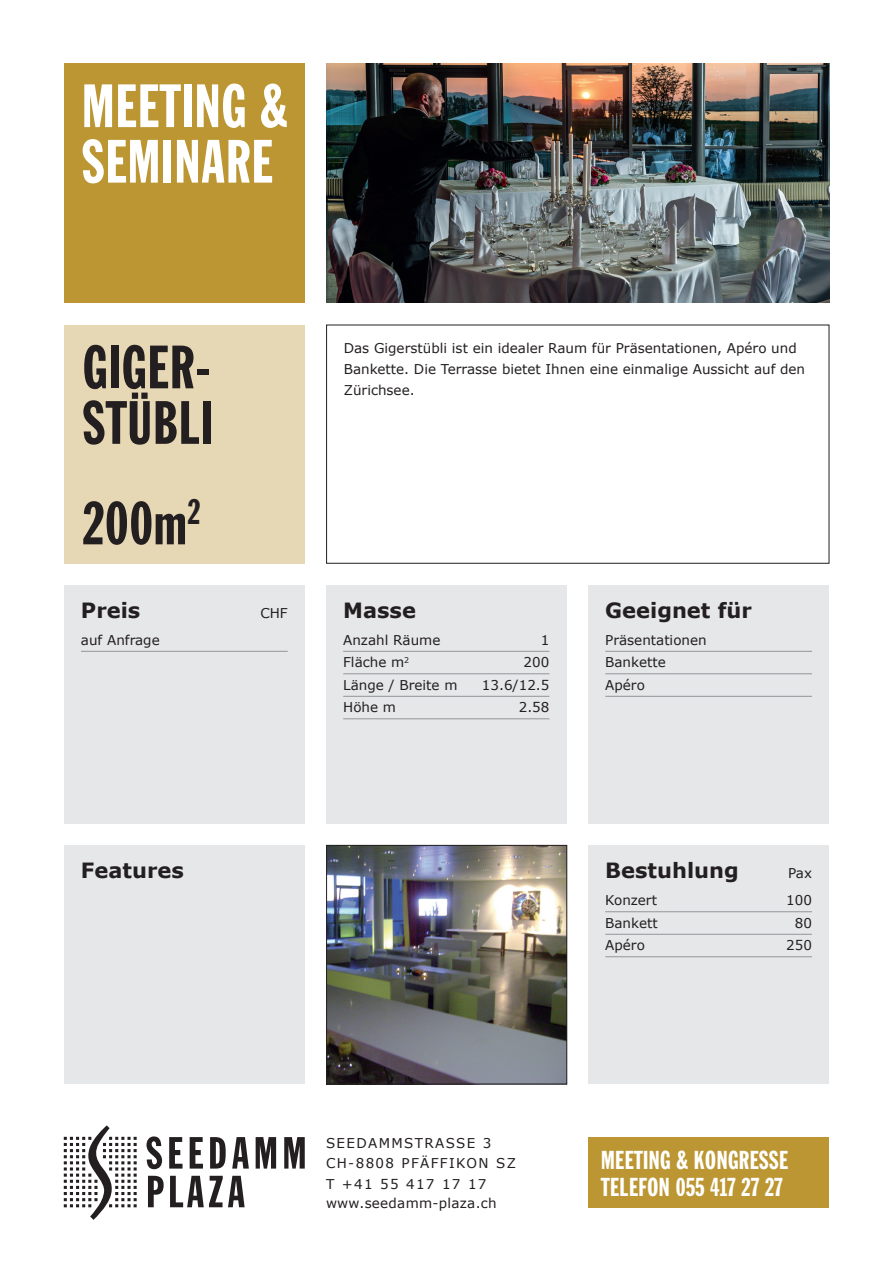
<style>
.page{position:relative;width:893px;height:1263px;background:#fff}
.page>*{position:absolute;margin:0;border:0;box-sizing:border-box;transform-origin:0 0}
.t1{font:60px/55.5px "Franklin Gothic Extra Cond";letter-spacing:.02em;color:#231f20}
.t2{font:60px/55.5px "Franklin Gothic Extra Cond";letter-spacing:.02em;color:#fff}
.t3{font:25.5px/27px "Franklin Gothic Extra Cond";letter-spacing:.02em;color:#fff}
.t4{font:700 21px "Verdana";color:#231f20}
.t5{font:13.5px/21px "Verdana";color:#231f20}
.t6{font:13.5px/20.4px "Verdana";letter-spacing:.1em;color:#231f20}
.t7{font:13.5px "Verdana";letter-spacing:.02em;color:#231f20}
</style>
<div class="page">
<svg style="left:64px;top:1125px;width:241px;height:95px"></svg>
<div style="left:64px;top:64px;width:241px;height:239px;background:#bb9632"></div>
<div style="left:588px;top:1137px;width:241px;height:71px;background:#bb9632"></div>
<img style="left:326px;top:64px;width:503px;height:239px">
<div style="left:65px;top:325px;width:240px;height:238px;background:#e7d8b5"></div>
<div style="left:64px;top:585px;width:241px;height:239px;background:#e6e7e9"></div>
<hr style="left:81px;top:651px;width:207px;height:1px;background:#939598">
<div style="left:326px;top:585px;width:240px;height:239px;background:#e6e7e9"></div>
<hr style="left:343px;top:651px;width:206px;height:1px;background:#939598">
<hr style="left:343px;top:673px;width:206px;height:1px;background:#939598">
<hr style="left:343px;top:696px;width:206px;height:1px;background:#939598">
<hr style="left:343px;top:718px;width:206px;height:1px;background:#939598">
<div style="left:588px;top:845px;width:241px;height:239px;background:#e6e7e9"></div>
<hr style="left:605px;top:911px;width:207px;height:1px;background:#939598">
<hr style="left:605px;top:934px;width:207px;height:1px;background:#939598">
<hr style="left:605px;top:956px;width:207px;height:1px;background:#939598">
<div style="left:588px;top:585px;width:241px;height:239px;background:#e6e7e9"></div>
<hr style="left:605px;top:651px;width:207px;height:1px;background:#939598">
<hr style="left:605px;top:673px;width:207px;height:1px;background:#939598">
<hr style="left:605px;top:696px;width:207px;height:1px;background:#939598">
<div style="left:64px;top:845px;width:241px;height:239px;background:#e6e7e9"></div>
<img style="left:328px;top:847px;width:237px;height:235px">
<div style="left:326px;top:845px;width:241px;height:239px;border:1px solid #231f20"></div>
<h1 class="t2" style="left:82px;top:78px;width:206px">MEETING &amp;<br>SEMINARE</h1>
<h1 class="t1" style="left:83px;top:339px;width:132px">GIGER-<br>STÜBLI</h1>
<h1 class="t1" style="left:83px;top:495px;width:119px">200m<sup>2</sup></h1>
<h3 class="t4" style="left:81px;top:595px;width:61px">Preis</h3>
<p class="t5" style="left:260px;top:602px;width:29px">CHF</p>
<p class="t5" style="left:81px;top:629px;width:80px">auf Anfrage</p>
<p class="t5" style="left:344px;top:337px;width:463px">Das Gigerstübli ist ein idealer Raum für Präsentationen, Apéro und<br>Bankette. Die Terrasse bietet Ihnen eine einmalige Aussicht auf den<br>Zürichsee.</p>
<h3 class="t4" style="left:343px;top:595px;width:74px">Masse</h3>
<p class="t5" style="left:343px;top:629px;width:99px">Anzahl Räume</p>
<p class="t5" style="left:541px;top:629px;width:10px">1</p>
<p class="t5" style="left:343px;top:652px;width:68px">Fläche m<sup>2</sup></p>
<p class="t5" style="left:524px;top:652px;width:27px">200</p>
<p class="t5" style="left:343px;top:674px;width:116px">Länge / Breite m</p>
<p class="t5" style="left:482px;top:674px;width:69px">13.6/12.5</p>
<p class="t5" style="left:343px;top:697px;width:54px">Höhe m</p>
<p class="t5" style="left:519px;top:697px;width:32px">2.58</p>
<h3 class="t4" style="left:605px;top:595px;width:148px">Geeignet für</h3>
<p class="t5" style="left:605px;top:628px;width:103px;line-height:22.5px">Präsentationen<br>Bankette<br>Apéro</p>
<h3 class="t4" style="left:81px;top:856px;width:104px">Features</h3>
<h3 class="t4" style="left:605px;top:856px;width:135px">Bestuhlung</h3>
<p class="t5" style="left:788px;top:863px;width:25px">Pax</p>
<p class="t5" style="left:605px;top:890px;width:53px">Konzert</p>
<p class="t5" style="left:786px;top:890px;width:27px">100</p>
<p class="t5" style="left:605px;top:912px;width:54px">Bankett</p>
<p class="t5" style="left:795px;top:912px;width:19px">80</p>
<p class="t5" style="left:605px;top:935px;width:41px">Apéro</p>
<p class="t5" style="left:786px;top:935px;width:27px">250</p>
<p class="t6" style="left:326px;top:1132px;width:191px">SEEDAMMSTRASSE 3<br>CH-8808 PFÄFFIKON SZ<br>T +41 55 417 17 17</p>
<p class="t7" style="left:326px;top:1193px;width:172px">www.seedamm-plaza.ch</p>
<h2 class="t3" style="left:601px;top:1146px;width:189px">MEETING &amp; KONGRESSE<br>TELEFON 055 417 27 27</h2>
</div>
